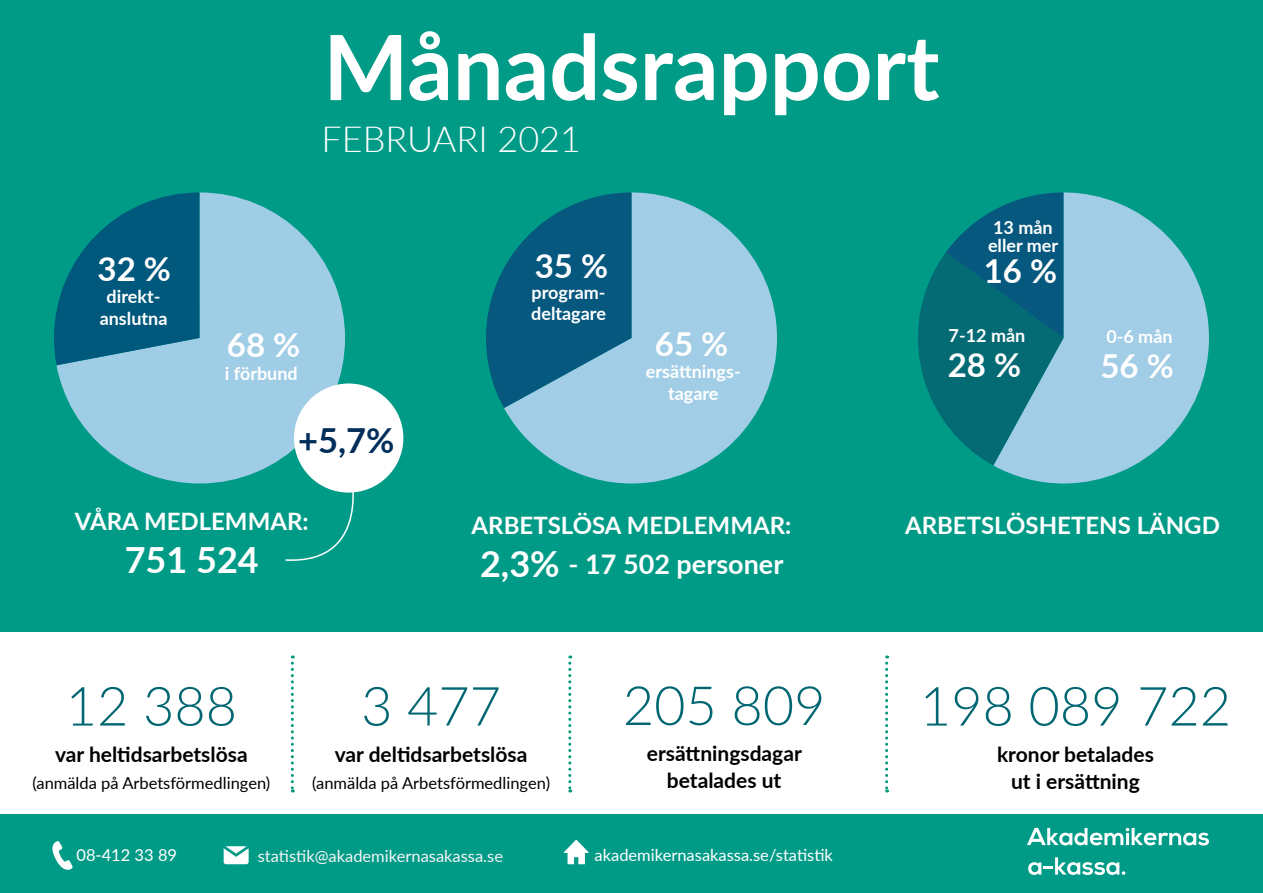
<style>
.page{position:relative;width:1263px;height:893px;background:#fff}
.page>*{position:absolute;margin:0;border:0;box-sizing:border-box;transform-origin:0 0}
.t1{font:700 90px "Lato";color:#fff}
.t2{font:300 54px "Lato";color:#006672}
.t3{font:300 36px "Lato";color:#fff}
.t4{font:700 36px "Lato";color:#fff}
.t5{font:700 34.5px "Lato";color:#002e5a}
.t6{font:700 33px "Lato";color:#fff}
.t7{font:700 27px "Lato";color:#fff}
.t8{font:700 24px "Lato";color:#fff}
.t9{font:700 21px/27px "Lato";color:#000;text-align:center}
.t10{font:700 18px/21.6px "Lato";color:#fff;text-align:center}
.t11{font:16.5px "Lato";color:#000}
.t12{font:16.5px "Lato";color:#fff}
.t13{font:16.5px "Lato";color:#f5f4f4}
.s1{font-size:36px}
</style>
<div class="page">
<div style="left:0;top:0;width:1263px;height:631px;background:#009b87"></div>
<svg style="left:57px;top:192px;width:288px;height:291px;fill:#a0cde6"></svg>
<svg style="left:54px;top:192px;width:146px;height:173px"></svg>
<svg style="left:284px;top:466px;width:89px;height:95px"></svg>
<svg style="left:291px;top:655px;width:3px;height:137px"></svg>
<svg style="left:568px;top:655px;width:3px;height:137px"></svg>
<svg style="left:885px;top:655px;width:3px;height:137px"></svg>
<div style="left:0;top:814px;width:1263px;height:79px;background:#009b87"></div>
<div style="left:294px;top:383px;width:109px;height:110px;background:#fff;border-radius:50%"></div>
<svg style="left:52px;top:841px;width:21px;height:29px"></svg>
<svg style="left:224px;top:846px;width:25px;height:18px"></svg>
<svg style="left:563px;top:840px;width:26px;height:24px"></svg>
<svg style="left:1027px;top:827px;width:182px;height:18px"></svg>
<svg style="left:1028px;top:857px;width:97px;height:18px"></svg>
<svg style="left:993px;top:192px;width:216px;height:291px;fill:#a1cde6"></svg>
<svg style="left:918px;top:192px;width:145px;height:273px"></svg>
<svg style="left:504px;top:192px;width:273px;height:291px;fill:#a1cde6"></svg>
<svg style="left:486px;top:192px;width:145px;height:216px"></svg>
<h3 class="t6" style="left:98px;top:245px;width:75px">32 %</h3>
<p class="t10" style="left:100px;top:285px;width:69px">direkt&shy;anslutna</p>
<h1 class="t1" style="left:323px;top:1px;width:618px">Månadsrapport</h1>
<h3 class="t3" style="left:322px;top:114px;width:261px">FEBRUARI 2021</h3>
<h3 class="t6" style="left:227px;top:321px;width:75px">68 %</h3>
<p class="t10" style="left:225px;top:362px;width:74px">i förbund</p>
<h3 class="t5" style="left:298px;top:415px;width:98px">+5,7%</h3>
<h3 class="t6" style="left:535px;top:241px;width:75px">35 %</h3>
<p class="t10" style="left:531px;top:281px;width:76px;text-align:left">program&shy;deltagare</p>
<h3 class="t6" style="left:655px;top:320px;width:75px">65 %</h3>
<p class="t10" style="left:646px;top:360px;width:96px">ersättnings&shy;tagare</p>
<p class="t10" style="left:988px;top:218px;width:72px;line-height:18px;text-align:left">13 mån eller mer</p>
<h3 class="t6" style="left:984px;top:246px;width:75px">16 %</h3>
<p class="t10" style="left:948px;top:324px;width:78px">7-12 mån</p>
<h3 class="t6" style="left:948px;top:341px;width:75px">28 %</h3>
<p class="t10" style="left:1106px;top:325px;width:68px">0-6 mån</p>
<h3 class="t6" style="left:1100px;top:341px;width:75px">56 %</h3>
<p class="t8" style="left:75px;top:503px;width:235px">VÅRA MEDLEMMAR:</p>
<h3 class="t4" style="left:125px;top:533px;width:136px">751 524</h3>
<p class="t8" style="left:472px;top:507px;width:321px">ARBETSLÖSA MEDLEMMAR:</p>
<p class="t7" style="left:480px;top:544px;width:305px"><span class="s1">2,3%</span> - 17 502 personer</p>
<h2 class="t2" style="left:66px;top:669px;width:173px">12 388</h2>
<p class="t9" style="left:55px;top:739px;width:194px">var heltidsarbetslösa</p>
<p class="t11" style="left:32px;top:771px;width:239px">(anmälda på Arbetsförmedlingen)</p>
<h2 class="t2" style="left:361px;top:669px;width:141px">3 477</h2>
<p class="t9" style="left:335px;top:739px;width:194px">var deltidsarbetslösa</p>
<p class="t11" style="left:312px;top:771px;width:239px">(anmälda på Arbetsförmedlingen)</p>
<h2 class="t2" style="left:623px;top:668px;width:204px">205 809</h2>
<p class="t9" style="left:647px;top:739px;width:156px">ersättningsdagar betalades ut</p>
<p class="t12" style="left:76px;top:843px;width:102px">08-412 33 89</p>
<p class="t13" style="left:258px;top:844px;width:247px">statistik@akademikernasakassa.se</p>
<p class="t12" style="left:594px;top:843px;width:240px">akademikernasakassa.se/statistik</p>
<p class="t8" style="left:905px;top:507px;width:316px">ARBETSLÖSHETENS LÄNGD</p>
<h2 class="t2" style="left:920px;top:669px;width:313px">198 089 722</h2>
<p class="t9" style="left:997px;top:739px;width:158px">kronor betalades ut i ersättning</p>
</div>
